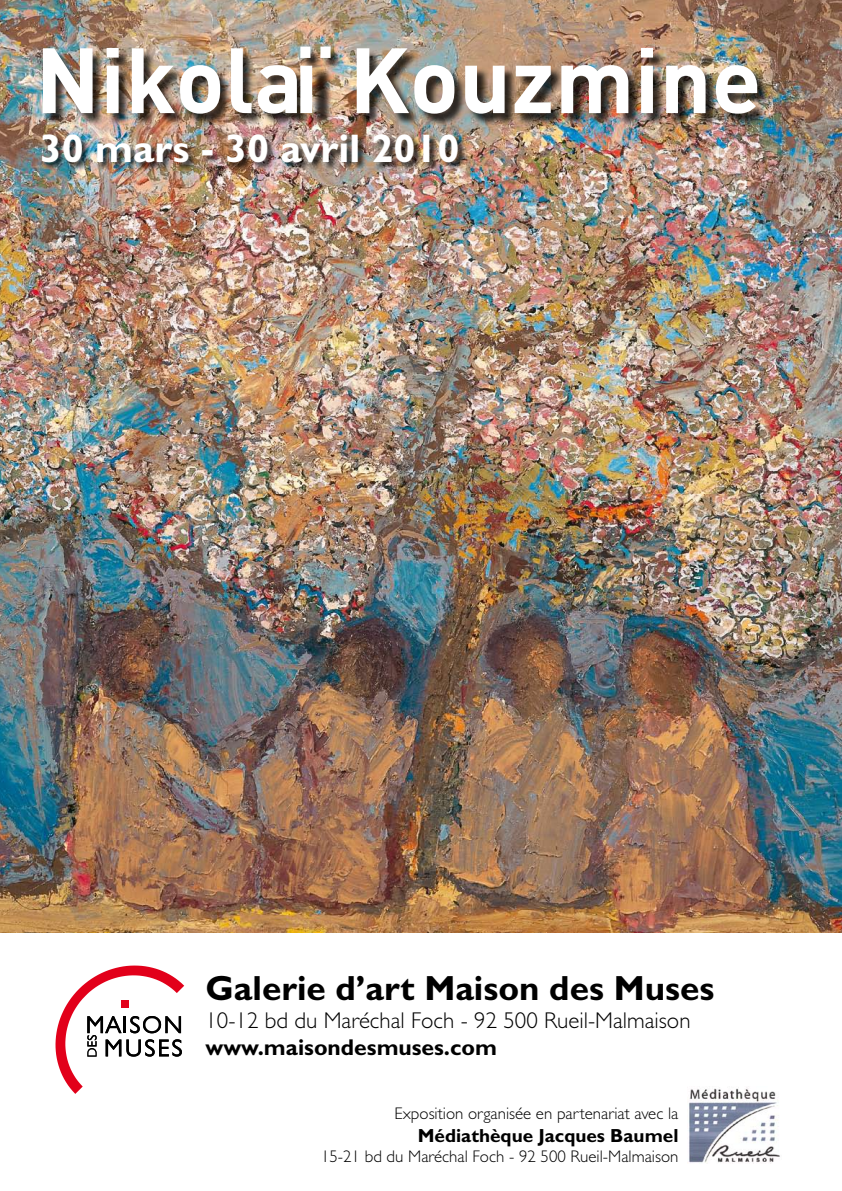
<style>
.page{position:relative;width:842px;height:1191px;background:#fff}
.page>*{position:absolute;margin:0;border:0;box-sizing:border-box;transform-origin:0 0}
.t1{font:700 91px "DIN";color:#fff}
.t2{font:700 40px "Gill Sans";color:#fff}
.t3{font:700 35px "Gill Sans Std";color:#000}
.t4{font:300 22.9px "Gill Sans Std";color:#000}
.t5{font:700 22.9px "Gill Sans Std";color:#000}
.t6{font:700 19px "Gill Sans Std";color:#000}
.t7{font:300 16.9px "Gill Sans Std";color:#000}
</style>
<div class="page">
<img style="left:0;top:0;width:842px;height:932px">
<div style="left:44px;top:48px;width:726px;height:78px;background:#000;opacity:.75"></div>
<div style="left:41px;top:133px;width:426px;height:38px;background:#000;opacity:.75"></div>
<svg style="left:56px;top:965px;width:128px;height:129px"></svg>
<img style="left:689px;top:1087px;width:91px;height:76px">
<h1 class="t1" style="left:35px;top:21px;width:727px">Nikolaï Kouzmine</h1>
<h2 class="t2" style="left:40px;top:125px;width:421px">30 mars - 30 avril 2010</h2>
<h3 class="t3" style="left:205px;top:967px;width:510px">Galerie d’art Maison des Muses</h3>
<h3 class="t4" style="left:205px;top:1007px;width:487px">10-12 bd du Maréchal Foch - 92 500 Rueil-Malmaison</h3>
<h3 class="t5" style="left:205px;top:1033px;width:293px">www.maisondesmuses.com</h3>
<p class="t7" style="left:395px;top:1103px;width:285px">Exposition organisée en partenariat avec la</p>
<p class="t6" style="left:418px;top:1123px;width:262px">Médiathèque Jacques Baumel</p>
<p class="t7" style="left:321px;top:1146px;width:359px">15-21 bd du Maréchal Foch - 92 500 Rueil-Malmaison</p>
</div>
